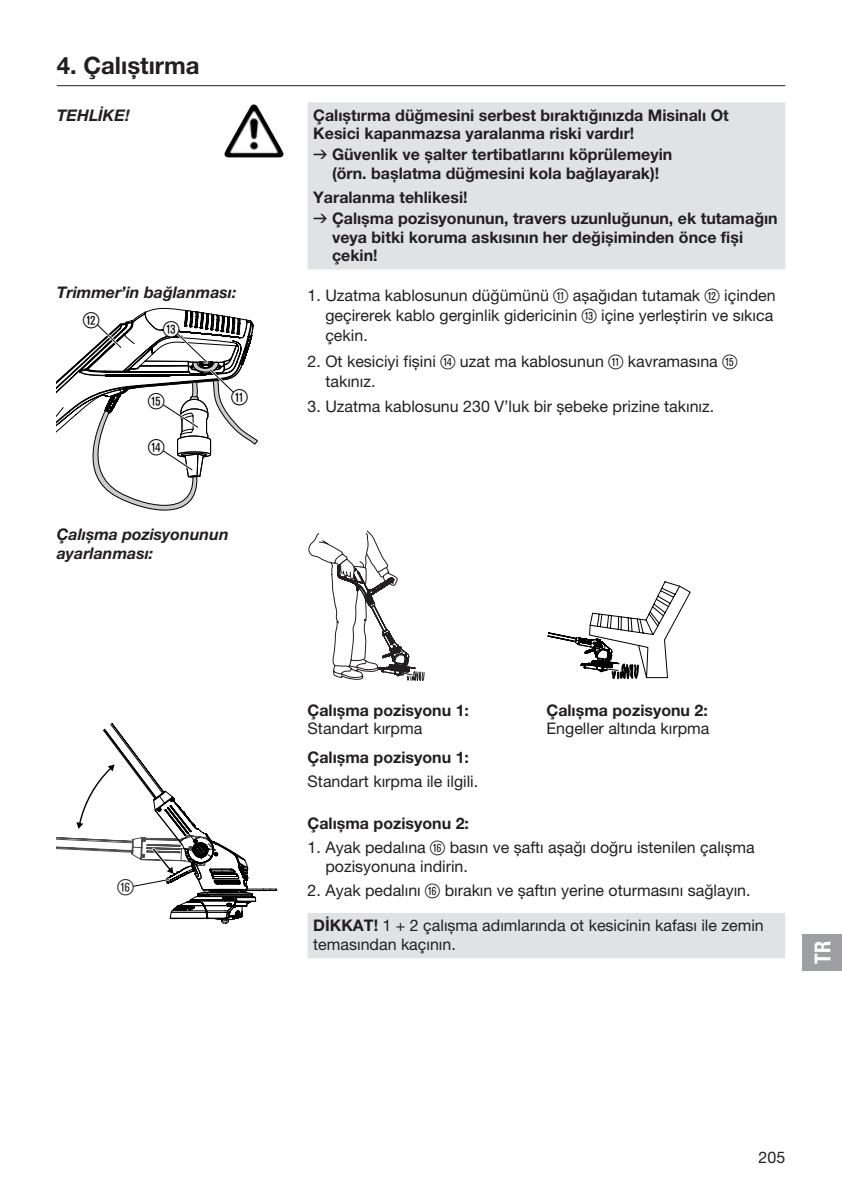
<style>
.page{position:relative;width:842px;height:1191px;background:#fff}
.page>*{position:absolute;margin:0;border:0;box-sizing:border-box;transform-origin:0 0}
.t1{font:700 24px "GARDENA Pro";color:#231f20}
.t2{font:22px/46px "Ziffernim Kreisund Quadrat BQ";color:#000}
.t3{font:22px "GARDENA Pro Bo Cond";color:#fff}
.t4{font:22px "Ziffernim Kreisund Quadrat BQ";color:#231f20}
.t5{font:16px/20px "GARDENA Pro";color:#231f20}
.t6{font:700 16px/18.4px "GARDENA Pro";color:#231f20}
.t7{font:italic 700 16px/18.4px "GARDENA Pro";color:#231f20}
.s1{font-family:"Formdruck";font-weight:400}
.s2{font-family:"Ziffernim Kreisund Quadrat BQ";font-size:20px}
.s3{font-weight:700}
</style>
<div class="page">
<svg style="left:308px;top:102px;width:477px;height:856px"></svg>
<hr style="left:57px;top:85px;width:728px;height:1px;background:#231f20">
<img style="left:226px;top:104px;width:27px;height:45px">
<svg style="left:57px;top:307px;width:201px;height:204px"></svg>
<svg style="left:57px;top:723px;width:220px;height:201px"></svg>
<svg style="left:308px;top:530px;width:119px;height:157px"></svg>
<svg style="left:547px;top:580px;width:144px;height:107px"></svg>
<div style="left:802px;top:934px;width:40px;height:36px;background:#9d9fa2"></div>
<h1 class="t1" style="left:57px;top:50px;width:145px">4. Çalıştırma</h1>
<p class="t7" style="left:57px;top:105px;width:75px">TEHLİKE!</p>
<p class="t6" style="left:313px;top:105px;width:417px">Çalıştırma düğmesini serbest bıraktığınızda Misinalı Ot<br>Kesici kapanmazsa yaralanma riski vardır!</p>
<p class="t6" style="left:313px;top:145px;width:361px;text-align:center"><span class="s1">v</span> Güvenlik ve şalter tertibatlarını köprülemeyin (örn. başlatma düğmesini kola bağlayarak)!</p>
<p class="t6" style="left:313px;top:186px;width:466px;line-height:21.2px">Yaralanma tehlikesi!<br><span class="s1">v</span> Çalışma pozisyonunun, travers uzunluğunun, ek tutamağın</p>
<p class="t6" style="left:332px;top:227px;width:413px">veya bitki koruma askısının her değişiminden önce fişi çekin!</p>
<p class="t7" style="left:57px;top:282px;width:181px">Trimmer’in bağlanması:</p>
<h2 class="t2" style="left:83px;top:297px;width:18px">W</h2>
<p class="t5" style="left:325px;top:285px;width:452px;text-indent:-18px">1. Uzatma kablosunun düğümünü <span class="s2">Q</span> aşağıdan tutamak <span class="s2">W</span> içinden geçirerek kablo gerginlik gidericinin <span class="s2">E</span> içine yerleştirin ve sıkıca çekin.</p>
<p class="t5" style="left:325px;top:351px;width:413px;text-indent:-18px">2. Ot kesiciyi fişini <span class="s2">R</span> uzat ma kablosunun <span class="s2">Q</span> kavramasına <span class="s2">T </span>takınız.</p>
<p class="t5" style="left:308px;top:396px;width:408px">3. Uzatma kablosunu 230 V’luk bir şebeke prizine takınız.</p>
<h2 class="t2" style="left:163px;top:306px;width:18px">E</h2>
<h2 class="t2" style="left:232px;top:374px;width:18px">Q</h2>
<h2 class="t2" style="left:148px;top:379px;width:18px">T<br>R</h2>
<p class="t7" style="left:57px;top:525px;width:174px">Çalışma pozisyonunun ayarlanması:</p>
<h2 class="t4" style="left:117px;top:874px;width:18px">Z</h2>
<p class="t6" style="left:308px;top:700px;width:163px">Çalışma pozisyonu 1:</p>
<p class="t5" style="left:308px;top:718px;width:116px">Standart kırpma</p>
<p class="t6" style="left:546px;top:700px;width:163px">Çalışma pozisyonu 2:</p>
<p class="t5" style="left:546px;top:718px;width:164px">Engeller altında kırpma</p>
<p class="t6" style="left:308px;top:747px;width:163px">Çalışma pozisyonu 1:</p>
<p class="t5" style="left:308px;top:771px;width:172px">Standart kırpma ile ilgili.</p>
<p class="t6" style="left:308px;top:814px;width:163px">Çalışma pozisyonu 2:</p>
<p class="t5" style="left:325px;top:838px;width:431px;line-height:18.4px;text-indent:-18px">1. Ayak pedalına <span class="s2">Z</span> basın ve şaftı aşağı doğru istenilen çalışma pozisyonuna indirin.</p>
<p class="t5" style="left:308px;top:880px;width:444px">2. Ayak pedalını <span class="s2">Z</span> bırakın ve şaftın yerine oturmasını sağlayın.</p>
<p class="t5" style="left:313px;top:916px;width:452px;line-height:18.4px"><span class="s3">DİKKAT!</span> 1 + 2 çalışma adımlarında ot kesicinin kafası ile zemin temasından kaçının.</p>
<h2 class="t3" style="left:809px;top:963px;width:24px;rotate:-90deg">TR</h2>
<p class="t5" style="left:759px;top:1146px;width:28px">205</p>
</div>
